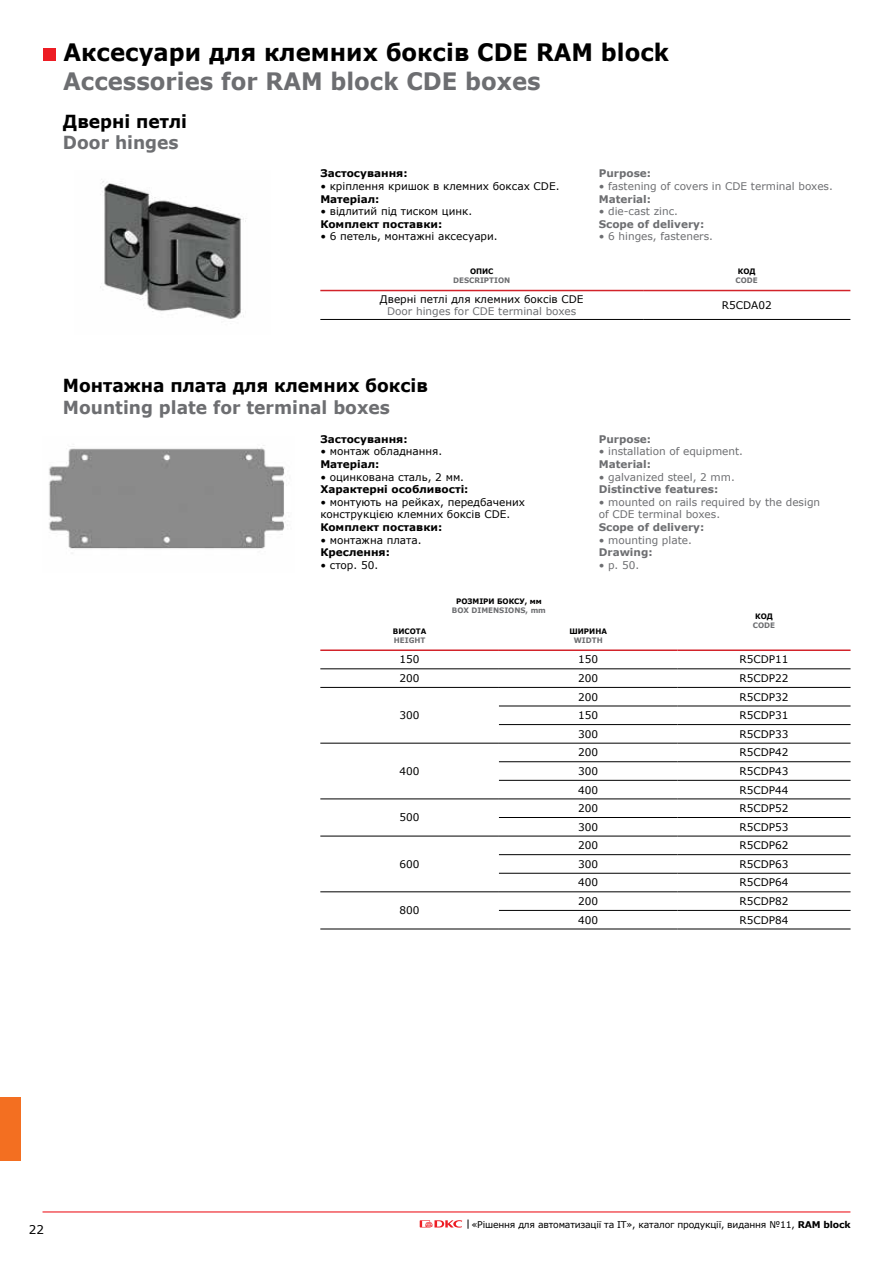
<style>
.page{position:relative;width:893px;height:1263px;background:#fff}
.page>*{position:absolute;margin:0;border:0;box-sizing:border-box;transform-origin:0 0}
.t1{font:700 24px "Verdana";color:#000;scale:.95 1}
.t2{font:700 24px "Verdana";color:#6d6e71;scale:.95 1}
.t3{font:700 18px "Verdana";color:#000;scale:.95 1}
.t4{font:700 18px "Verdana";color:#6d6e71;scale:.95 1}
.t5{font:12px "Verdana";color:#000}
.t6{font:10.5px/12.6px "Verdana";color:#000}
.t7{font:10.5px/12.6px "Verdana";color:#6d6e71}
.t8{font:700 10.5px "Verdana";color:#000}
.t9{font:700 10.5px "Verdana";color:#6d6e71}
.t10{font:9.3px "Verdana";letter-spacing:-.02em;color:#000}
.t11{font:700 7.5px "Verdana";color:#6d6e71;scale:.96 1}
.t12{font:700 7.5px "Verdana";color:#000;scale:.96 1}
.s1{font-weight:700}
</style>
<div class="page">
<svg style="left:420px;top:1220px;width:42px;height:7px"></svg>
<hr style="left:43px;top:1211px;width:807px;height:1px;background:#ed1d24">
<div style="left:0;top:1097px;width:21px;height:64px;background:#f36f21"></div>
<img style="left:100px;top:179px;width:146px;height:140px">
<hr style="left:320px;top:319px;width:323px;height:1px;background:#000">
<hr style="left:643px;top:319px;width:207px;height:1px;background:#000">
<hr style="left:320px;top:290px;width:323px;height:1px;background:#d2232a">
<hr style="left:643px;top:290px;width:207px;height:1px;background:#d2232a">
<img style="left:49px;top:445px;width:237px;height:109px">
<hr style="left:320px;top:929px;width:179px;height:1px;background:#000">
<hr style="left:677px;top:668px;width:173px;height:1px;background:#000">
<hr style="left:677px;top:687px;width:173px;height:1px;background:#000">
<hr style="left:677px;top:706px;width:173px;height:1px;background:#000">
<hr style="left:677px;top:724px;width:173px;height:1px;background:#000">
<hr style="left:677px;top:743px;width:173px;height:1px;background:#000">
<hr style="left:677px;top:761px;width:173px;height:1px;background:#000">
<hr style="left:677px;top:780px;width:173px;height:1px;background:#000">
<hr style="left:677px;top:799px;width:173px;height:1px;background:#000">
<hr style="left:677px;top:817px;width:173px;height:1px;background:#000">
<hr style="left:677px;top:836px;width:173px;height:1px;background:#000">
<hr style="left:677px;top:854px;width:173px;height:1px;background:#000">
<hr style="left:677px;top:873px;width:173px;height:1px;background:#000">
<hr style="left:677px;top:891px;width:173px;height:1px;background:#000">
<hr style="left:677px;top:910px;width:173px;height:1px;background:#000">
<hr style="left:677px;top:929px;width:173px;height:1px;background:#000">
<hr style="left:499px;top:668px;width:178px;height:1px;background:#000">
<hr style="left:499px;top:687px;width:178px;height:1px;background:#000">
<hr style="left:499px;top:706px;width:178px;height:1px;background:#000">
<hr style="left:499px;top:724px;width:178px;height:1px;background:#000">
<hr style="left:499px;top:743px;width:178px;height:1px;background:#000">
<hr style="left:499px;top:761px;width:178px;height:1px;background:#000">
<hr style="left:499px;top:780px;width:178px;height:1px;background:#000">
<hr style="left:499px;top:799px;width:178px;height:1px;background:#000">
<hr style="left:499px;top:817px;width:178px;height:1px;background:#000">
<hr style="left:499px;top:836px;width:178px;height:1px;background:#000">
<hr style="left:499px;top:854px;width:178px;height:1px;background:#000">
<hr style="left:499px;top:873px;width:178px;height:1px;background:#000">
<hr style="left:499px;top:891px;width:178px;height:1px;background:#000">
<hr style="left:499px;top:910px;width:178px;height:1px;background:#000">
<hr style="left:499px;top:929px;width:178px;height:1px;background:#000">
<hr style="left:499px;top:649px;width:178px;height:2px;background:#d2232a">
<hr style="left:677px;top:649px;width:173px;height:2px;background:#d2232a">
<hr style="left:320px;top:649px;width:179px;height:2px;background:#d2232a">
<hr style="left:320px;top:668px;width:179px;height:1px;background:#000">
<hr style="left:320px;top:799px;width:179px;height:1px;background:#000">
<hr style="left:320px;top:836px;width:179px;height:1px;background:#000">
<hr style="left:320px;top:891px;width:179px;height:1px;background:#000">
<hr style="left:320px;top:687px;width:179px;height:1px;background:#000">
<hr style="left:320px;top:743px;width:179px;height:1px;background:#000">
<div style="left:43px;top:48px;width:13px;height:13px;background:#ed1d24"></div>
<h1 class="t1" style="left:63px;top:35px;width:639px">Аксесуари для клемних боксів CDE RAM block</h1>
<h1 class="t2" style="left:63px;top:64px;width:504px">Accessories for RAM block CDE boxes</h1>
<h2 class="t3" style="left:63px;top:108px;width:132px">Дверні петлі</h2>
<h2 class="t4" style="left:63px;top:130px;width:123px">Door hinges</h2>
<p class="t8" style="left:320px;top:166px;width:89px">Застосування:</p>
<p class="t6" style="left:320px;top:180px;width:241px">• кріплення кришок в клемних боксах CDE.</p>
<p class="t8" style="left:320px;top:191px;width:61px">Матеріал:</p>
<p class="t6" style="left:320px;top:205px;width:153px">• відлитий під тиском цинк.</p>
<p class="t8" style="left:320px;top:217px;width:123px">Комплект поставки:</p>
<p class="t6" style="left:320px;top:230px;width:179px">• 6 петель, монтажні аксесуари.</p>
<p class="t12" style="left:470px;top:266px;width:26px">ОПИС</p>
<p class="t11" style="left:453px;top:275px;width:61px">DESCRIPTION</p>
<p class="t6" style="left:380px;top:292px;width:205px">Дверні петлі для клемних боксів CDE</p>
<p class="t7" style="left:387px;top:305px;width:191px">Door hinges for CDE terminal boxes</p>
<p class="t9" style="left:599px;top:166px;width:54px">Purpose:</p>
<p class="t7" style="left:599px;top:180px;width:236px">• fastening of covers in CDE terminal boxes.</p>
<p class="t9" style="left:599px;top:191px;width:54px">Material:</p>
<p class="t7" style="left:599px;top:205px;width:81px">• die-cast zinc.</p>
<p class="t9" style="left:599px;top:217px;width:107px">Scope of delivery:</p>
<p class="t7" style="left:599px;top:230px;width:116px">• 6 hinges, fasteners.</p>
<p class="t12" style="left:738px;top:266px;width:20px">КОД</p>
<p class="t11" style="left:736px;top:275px;width:25px">CODE</p>
<p class="t6" style="left:722px;top:299px;width:51px">R5CDA02</p>
<h2 class="t3" style="left:63px;top:373px;width:386px">Монтажна плата для клемних боксів</h2>
<h2 class="t4" style="left:63px;top:394px;width:346px">Mounting plate for terminal boxes</h2>
<p class="t8" style="left:320px;top:431px;width:89px">Застосування:</p>
<p class="t6" style="left:320px;top:445px;width:124px">• монтаж обладнання.</p>
<p class="t8" style="left:320px;top:457px;width:61px">Матеріал:</p>
<p class="t6" style="left:320px;top:470px;width:145px">• оцинкована сталь, 2 мм.</p>
<p class="t8" style="left:320px;top:482px;width:150px">Характерні особливості:</p>
<p class="t6" style="left:320px;top:495px;width:206px">• монтують на рейках, передбачених конструкцією клемних боксів CDE.</p>
<p class="t8" style="left:320px;top:520px;width:123px">Комплект поставки:</p>
<p class="t6" style="left:320px;top:533px;width:103px">• монтажна плата.</p>
<p class="t8" style="left:320px;top:545px;width:71px">Креслення:</p>
<p class="t6" style="left:320px;top:558px;width:59px">• стор. 50.</p>
<p class="t9" style="left:599px;top:431px;width:54px">Purpose:</p>
<p class="t7" style="left:599px;top:445px;width:146px">• installation of equipment.</p>
<p class="t9" style="left:599px;top:457px;width:54px">Material:</p>
<p class="t7" style="left:599px;top:470px;width:138px">• galvanized steel, 2 mm.</p>
<p class="t9" style="left:599px;top:482px;width:121px">Distinctive features:</p>
<p class="t7" style="left:599px;top:495px;width:223px">• mounted on rails required by the design of CDE terminal boxes.</p>
<p class="t9" style="left:599px;top:520px;width:107px">Scope of delivery:</p>
<p class="t7" style="left:599px;top:533px;width:95px">• mounting plate.</p>
<p class="t9" style="left:599px;top:545px;width:55px">Drawing:</p>
<p class="t7" style="left:599px;top:558px;width:42px">• p. 50.</p>
<p class="t12" style="left:393px;top:626px;width:36px">ВИСОТА</p>
<p class="t11" style="left:394px;top:635px;width:34px">HEIGHT</p>
<p class="t12" style="left:456px;top:596px;width:91px">РОЗМІРИ БОКСУ, мм</p>
<p class="t11" style="left:452px;top:605px;width:99px">BOX DIMENSIONS, mm</p>
<p class="t12" style="left:569px;top:626px;width:41px">ШИРИНА</p>
<p class="t11" style="left:574px;top:635px;width:32px">WIDTH</p>
<p class="t12" style="left:755px;top:611px;width:20px">КОД</p>
<p class="t11" style="left:753px;top:620px;width:25px">CODE</p>
<p class="t6" style="left:400px;top:653px;width:22px">150</p>
<p class="t6" style="left:578px;top:653px;width:22px">150</p>
<p class="t6" style="left:739px;top:653px;width:51px">R5CDP11</p>
<p class="t6" style="left:400px;top:672px;width:22px">200</p>
<p class="t6" style="left:578px;top:672px;width:22px">200</p>
<p class="t6" style="left:739px;top:672px;width:51px">R5CDP22</p>
<p class="t6" style="left:400px;top:709px;width:22px">300</p>
<p class="t6" style="left:578px;top:690px;width:22px">200</p>
<p class="t6" style="left:739px;top:690px;width:51px">R5CDP32</p>
<p class="t6" style="left:578px;top:709px;width:22px">150</p>
<p class="t6" style="left:739px;top:709px;width:51px">R5CDP31</p>
<p class="t6" style="left:578px;top:727px;width:22px">300</p>
<p class="t6" style="left:739px;top:727px;width:51px">R5CDP33</p>
<p class="t6" style="left:400px;top:765px;width:22px">400</p>
<p class="t6" style="left:400px;top:811px;width:22px">500</p>
<p class="t6" style="left:400px;top:858px;width:22px">600</p>
<p class="t6" style="left:400px;top:904px;width:22px">800</p>
<p class="t6" style="left:578px;top:746px;width:22px">200</p>
<p class="t6" style="left:739px;top:746px;width:51px">R5CDP42</p>
<p class="t6" style="left:578px;top:765px;width:22px">300</p>
<p class="t6" style="left:739px;top:765px;width:51px">R5CDP43</p>
<p class="t6" style="left:578px;top:783px;width:22px">400</p>
<p class="t6" style="left:739px;top:783px;width:51px">R5CDP44</p>
<p class="t6" style="left:578px;top:802px;width:22px">200</p>
<p class="t6" style="left:739px;top:802px;width:51px">R5CDP52</p>
<p class="t6" style="left:578px;top:820px;width:22px">300</p>
<p class="t6" style="left:739px;top:820px;width:51px">R5CDP53</p>
<p class="t6" style="left:578px;top:839px;width:22px">200</p>
<p class="t6" style="left:739px;top:839px;width:51px">R5CDP62</p>
<p class="t6" style="left:578px;top:858px;width:22px">300</p>
<p class="t6" style="left:739px;top:858px;width:51px">R5CDP63</p>
<p class="t6" style="left:578px;top:876px;width:22px">400</p>
<p class="t6" style="left:739px;top:876px;width:51px">R5CDP64</p>
<p class="t6" style="left:578px;top:895px;width:22px">200</p>
<p class="t6" style="left:739px;top:895px;width:51px">R5CDP82</p>
<p class="t6" style="left:578px;top:913px;width:22px">400</p>
<p class="t6" style="left:739px;top:913px;width:51px">R5CDP84</p>
<p class="t5" style="left:29px;top:1221px;width:17px">22</p>
<p class="t10" style="left:471px;top:1218px;width:381px">«Рішення для автоматизації та IT», каталог продукції, видання №11, <span class="s1">RAM block</span></p>
</div>
